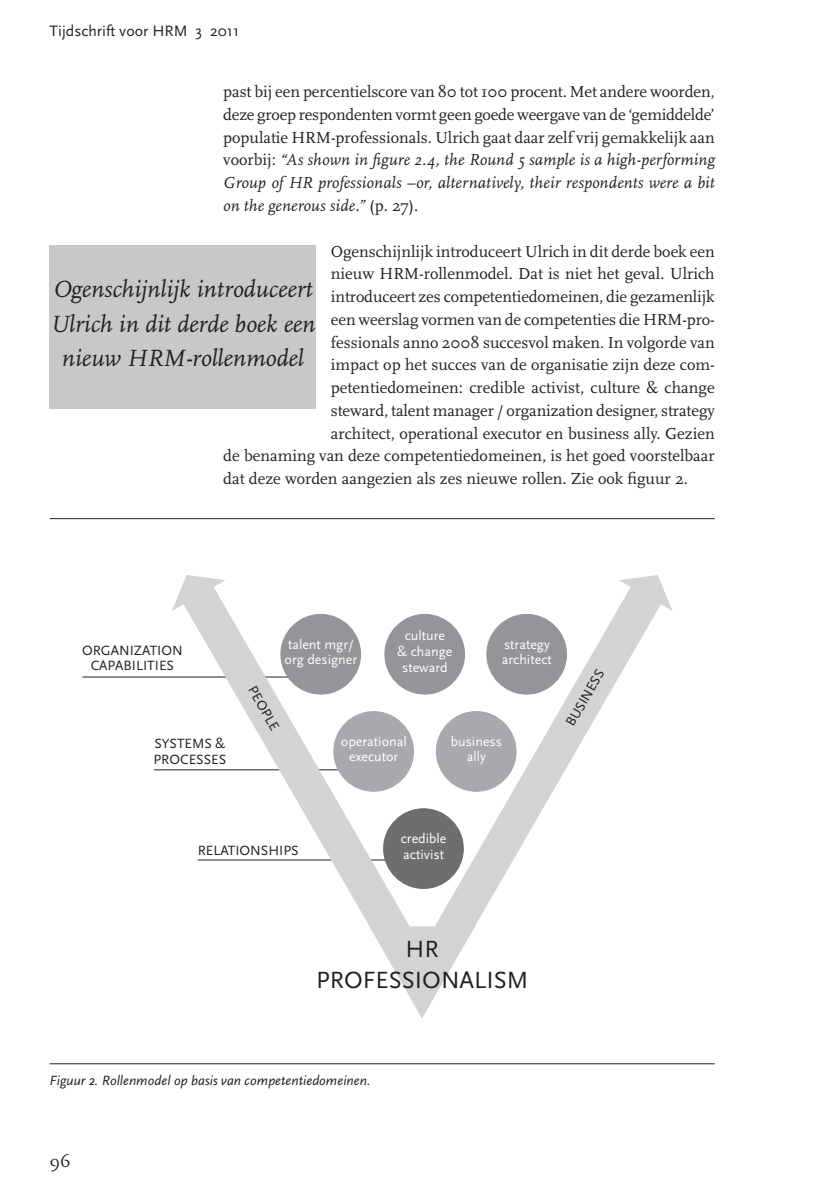
<style>
.page{position:relative;width:814px;height:1201px;background:#fff}
.page>*{position:absolute;margin:0;border:0;box-sizing:border-box;transform-origin:0 0}
.t1{font:italic 24.5px/34.1px "Scala";color:#231f20;text-align:center}
.t2{font:24.5px/31.5px "Scala Sans";color:#231f20;text-align:center}
.t3{font:17.5px "Scala";color:#231f20}
.t4{font:16.62px/22.8px "Scala";color:#231f20;text-align:justify}
.t5{font:15.75px "Scala Sans";color:#231f20}
.t6{font:14px/15.8px "Scala Sans";color:#fff}
.t7{font:14px/15.8px "Scala Sans";color:#231f20;text-align:center}
.t8{font:italic 14px "Scala Sans";color:#231f20}
.s1{font-style:italic}
</style>
<div class="page">
<div style="left:50px;top:245px;width:266px;height:163px;background:#c6c8ca"></div>
<hr style="left:82px;top:676px;width:229px;height:1px;background:#231f20">
<hr style="left:154px;top:769px;width:197px;height:1px;background:#231f20">
<svg style="left:181px;top:609px;width:227px;height:317px"></svg>
<svg style="left:172px;top:575px;width:54px;height:37px"></svg>
<svg style="left:408px;top:610px;width:248px;height:316px"></svg>
<svg style="left:618px;top:575px;width:55px;height:37px"></svg>
<svg style="left:369px;top:926px;width:106px;height:92px"></svg>
<div style="left:383px;top:808px;width:80px;height:80px;background:#6d6e70;border-radius:50%"></div>
<div style="left:383px;top:808px;width:80px;height:80px;border:1px solid #6d6e70;border-radius:50%"></div>
<div style="left:334px;top:711px;width:79px;height:80px;background:#a7a9ac;border-radius:50%"></div>
<div style="left:333px;top:711px;width:81px;height:80px;border:1px solid #a7a9ac;border-radius:50%"></div>
<div style="left:436px;top:711px;width:80px;height:80px;background:#a7a9ac;border-radius:50%"></div>
<div style="left:436px;top:711px;width:80px;height:80px;border:1px solid #a7a9ac;border-radius:50%"></div>
<div style="left:281px;top:614px;width:79px;height:80px;background:#939598;border-radius:50%"></div>
<div style="left:280px;top:614px;width:81px;height:80px;border:1px solid #939598;border-radius:50%"></div>
<div style="left:487px;top:614px;width:79px;height:80px;background:#939598;border-radius:50%"></div>
<div style="left:486px;top:614px;width:81px;height:80px;border:1px solid #939598;border-radius:50%"></div>
<div style="left:385px;top:614px;width:79px;height:80px;background:#939598;border-radius:50%"></div>
<div style="left:384px;top:614px;width:81px;height:80px;border:1px solid #939598;border-radius:50%"></div>
<hr style="left:50px;top:518px;width:664px;height:1px;background:#231f20">
<hr style="left:50px;top:1063px;width:664px;height:1px;background:#231f20">
<p class="t5" style="left:50px;top:25px;width:191px">Tijdschrift voor HRM 3 2011</p>
<p class="t4" style="left:223px;top:82px;width:493px">past bij een percentielscore van 80 tot 100 procent. Met andere woorden, deze groep respondenten vormt geen goede weergave van de ‘gemiddelde’ populatie HRM-professionals. Ulrich gaat daar zelf vrij gemakkelijk aan voorbij: <span class="s1">“As shown in figure 2.4, the Round 5 sample is a high-performing Group of HR professionals –or, alternatively, their respondents were a bit on the generous side.”</span> (p. 27).</p>
<p class="t4" style="left:331px;top:241px;width:385px">Ogenschijnlijk introduceert Ulrich in dit derde boek een</p>
<p class="t4" style="left:331px;top:264px;width:385px">nieuw HRM-rollenmodel. Dat is niet het geval. Ulrich</p>
<p class="t4" style="left:331px;top:287px;width:385px">introduceert zes competentiedomeinen, die gezamenlijk</p>
<p class="t4" style="left:331px;top:309px;width:385px">een weerslag vormen van de competenties die HRM-pro-</p>
<p class="t4" style="left:331px;top:332px;width:385px">fessionals anno 2008 succesvol maken. In volgorde van</p>
<p class="t4" style="left:331px;top:355px;width:385px">impact op het succes van de organisatie zijn deze com-</p>
<p class="t4" style="left:331px;top:378px;width:385px">petentiedomeinen: credible activist, culture &amp; change</p>
<p class="t4" style="left:331px;top:400px;width:385px">steward, talent manager / organization designer, strategy</p>
<p class="t4" style="left:331px;top:423px;width:385px">architect, operational executor en business ally. Gezien</p>
<p class="t4" style="left:223px;top:446px;width:493px">de benaming van deze competentiedomeinen, is het goed voorstelbaar</p>
<p class="t4" style="left:223px;top:469px;width:466px">dat deze worden aangezien als zes nieuwe rollen. Zie ook figuur 2.</p>
<h1 class="t1" style="left:50px;top:275px;width:267px">Ogenschijnlijk introduceert<br>Ulrich in dit derde boek een nieuw HRM-rollenmodel</h1>
<p class="t7" style="left:82px;top:643px;width:102px">ORGANIZATION<br>CAPABILITIES</p>
<p class="t7" style="left:153px;top:737px;width:74px;text-align:left">SYSTEMS &amp;<br>PROCESSES</p>
<p class="t6" style="left:397px;top:629px;width:56px;text-align:center">culture<br>&amp; change steward</p>
<p class="t6" style="left:284px;top:637px;width:74px">talent mgr/ org designer</p>
<p class="t6" style="left:502px;top:637px;width:51px">strategy architect</p>
<p class="t7" style="left:257px;top:683px;width:50px;rotate:60deg">PEOPLE</p>
<p class="t6" style="left:341px;top:734px;width:67px;text-align:center">operational executor</p>
<p class="t6" style="left:450px;top:734px;width:53px;text-align:center">business ally</p>
<p class="t7" style="left:563px;top:722px;width:64px;rotate:-60deg">BUSINESS</p>
<p class="t7" style="left:198px;top:843px;width:102px">RELATIONSHIPS</p>
<p class="t6" style="left:401px;top:831px;width:47px">credible activist</p>
<h1 class="t2" style="left:316px;top:935px;width:214px">HR<br>PROFESSIONALISM</h1>
<p class="t8" style="left:50px;top:1075px;width:322px">Figuur 2. Rollenmodel op basis van competentiedomeinen.</p>
<p class="t3" style="left:50px;top:1154px;width:23px">96</p>
</div>
